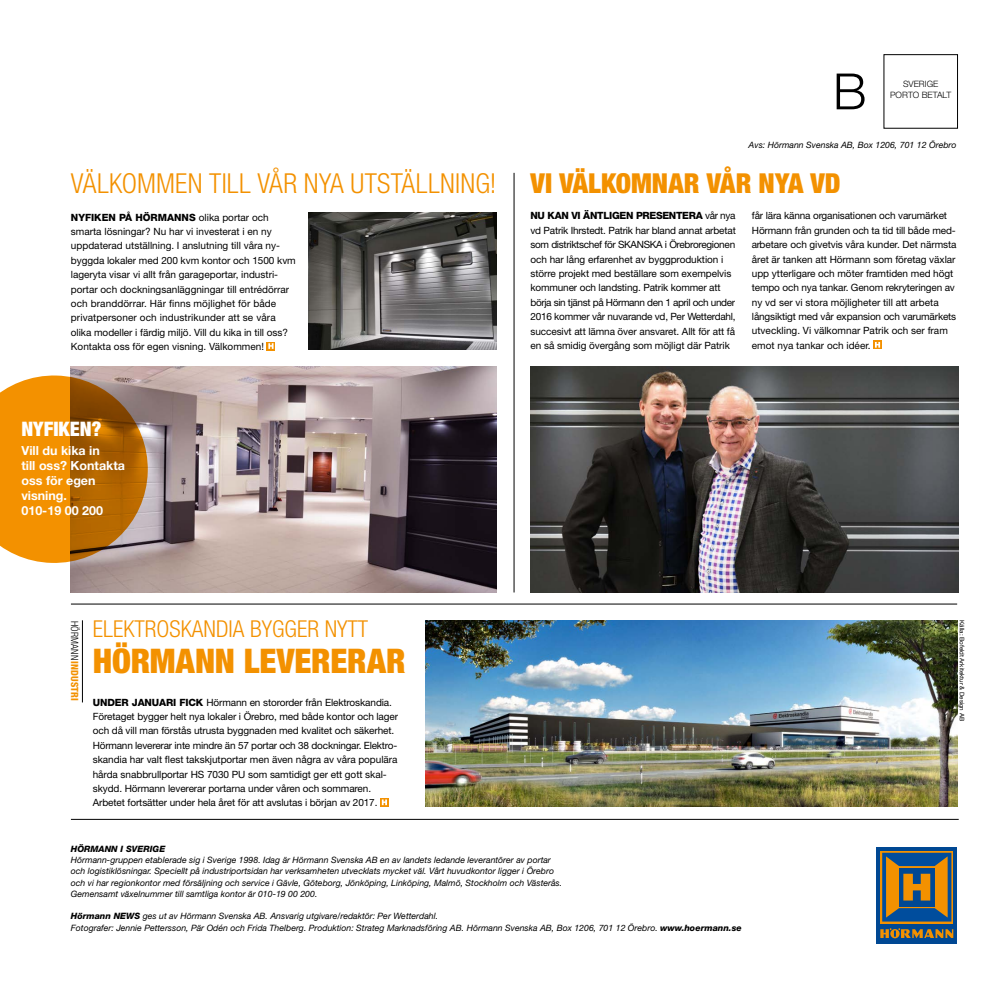
<style>
.page{position:relative;width:993px;height:993px;background:#fff}
.page>*{position:absolute;margin:0;border:0;box-sizing:border-box;transform-origin:0 0}
.t1{font:300 50px "Helvetica Neue LT Std";color:#000}
.t2{font:900 condensed 34px "Helvetica Neue LT Std";letter-spacing:-.005em;color:#f39100}
.t3{font:300 condensed 27.5px "Helvetica Neue LT Std";letter-spacing:.01em;color:#f39100}
.t4{font:900 condensed 27.5px "Helvetica Neue LT Std";letter-spacing:.005em;color:#f39100}
.t5{font:300 condensed 23.25px "Helvetica Neue LT Std";color:#f39100}
.t6{font:900 condensed 20px "Helvetica Neue LT Std";color:#fff}
.t7{font:700 12.5px/15px "Helvetica Neue LT Std";color:#fff}
.t8{font:10px/14.4px "Helvetica Neue LT Std";letter-spacing:-.005em;color:#000}
.t9{font:800 condensed 10px "Helvetica Neue LT Std";letter-spacing:.01em;color:#f39100}
.t10{font:italic 8.75px/11.2px "Helvetica Neue LT Std";color:#000}
.t11{font:300 8.75px "Helvetica Neue LT Std";color:#000}
.t12{font:italic 800 8.75px "Helvetica Neue LT Std";color:#000}
.t13{font:6.25px "Helvetica Neue LT Std";letter-spacing:-.01em;color:#000}
.s1{font-weight:800}
.s2{color:#fff}
.s3{font-weight:300;color:#000}
</style>
<div class="page">
<svg style="left:876px;top:847px;width:80px;height:96px;background:#5d655c"></svg>
<svg style="left:380px;top:798px;width:8px;height:8px"></svg>
<svg style="left:382px;top:799px;width:5px;height:5px"></svg>
<hr style="left:71px;top:603px;width:885px;height:1px;background:#000">
<hr style="left:513px;top:173px;width:1px;height:419px;background:#000">
<hr style="left:71px;top:818px;width:887px;height:1px;background:#000">
<img style="left:425px;top:620px;width:531px;height:186px">
<hr style="left:82px;top:620px;width:1px;height:82px;background:#000">
<img style="left:308px;top:212px;width:188px;height:138px">
<svg style="left:873px;top:340px;width:8px;height:9px"></svg>
<svg style="left:874px;top:342px;width:5px;height:5px"></svg>
<svg style="left:267px;top:342px;width:8px;height:8px"></svg>
<svg style="left:268px;top:343px;width:5px;height:6px"></svg>
<img style="left:530px;top:366px;width:428px;height:226px">
<img style="left:71px;top:366px;width:425px;height:226px">
<svg style="left:0;top:374px;width:149px;height:190px;background:#cb821e"></svg>
<h1 class="t1" style="left:832px;top:61px;width:35px">B</h1>
<p class="t11" style="left:902px;top:78px;width:37px">SVERIGE</p>
<p class="t11" style="left:889px;top:89px;width:63px">PORTO BETALT</p>
<h3 class="t3" style="left:71px;top:167px;width:427px">VÄLKOMMEN TILL VÅR NYA UTSTÄLLNING!</h3>
<p class="t8" style="left:71px;top:210px;width:226px"><span class="s1">NYFIKEN PÅ HÖRMANNS</span> olika portar och smarta lösningar? Nu har vi investerat i en ny uppdaterad utställning. I anslutning till våra ny&shy;byggda lokaler med 200 kvm kontor och 1500 kvm lageryta visar vi allt från garageportar, industri&shy;portar och dockningsanläggningar till entrédörrar och branddörrar. Här finns möjlighet för både privatpersoner och industrikunder att se våra olika modeller i färdig miljö. Vill du kika in till oss?<br>Kontakta oss för egen visning. Välkommen!</p>
<h3 class="t6" style="left:21px;top:416px;width:82px">NYFIKEN?</h3>
<p class="t7" style="left:21px;top:442px;width:105px">Vill du kika in<br>till oss? Kontakta oss för egen visning.<br>010-19 00 200</p>
<p class="t10" style="left:748px;top:139px;width:209px">Avs: Hörmann Svenska AB, Box 1206, 701 12 Örebro</p>
<h3 class="t4" style="left:530px;top:166px;width:311px">VI VÄLKOMNAR VÅR NYA VD</h3>
<p class="t8" style="left:530px;top:208px;width:207px"><span class="s1">NU KAN VI ÄNTLIGEN PRESENTERA</span> vår nya vd Patrik Ihrstedt. Patrik har bland annat arbetat som distriktschef för SKANSKA i Örebroregionen och har lång erfarenhet av byggproduktion i större projekt med beställare som exempelvis kommuner och landsting. Patrik kommer att börja sin tjänst på Hörmann den 1 april och under 2016 kommer vår nuvarande vd, Per Wetterdahl, succesivt att lämna över ansvaret. Allt för att få en så smidig övergång som möjligt där Patrik</p>
<p class="t8" style="left:751px;top:208px;width:206px">får lära känna organisationen och varumärket Hörmann från grunden och ta tid till både med&shy;arbetare och givetvis våra kunder. Det närmsta året är tanken att Hörmann som företag växlar upp ytterligare och möter framtiden med högt tempo och nya tankar. Genom rekryteringen av ny vd ser vi stora möjligheter till att arbeta långsiktigt med vår expansion och varumärkets utveckling. Vi välkomnar Patrik och ser fram emot nya tankar och idéer.<span class="s2">.</span></p>
<p class="t9" style="left:81px;top:620px;width:81px;rotate:90deg"><span class="s3">HÖRMANN</span>INDUSTRI</p>
<h3 class="t5" style="left:93px;top:615px;width:277px">ELEKTROSKANDIA BYGGER NYTT</h3>
<h2 class="t2" style="left:93px;top:640px;width:314px">HÖRMANN LEVERERAR</h2>
<p class="t8" style="left:93px;top:694px;width:307px"><span class="s1">UNDER JANUARI FICK</span> Hörmann en stororder från Elektroskandia.<br>Företaget bygger helt nya lokaler i Örebro, med både kontor och lager och då vill man förstås utrusta byggnaden med kvalitet och säkerhet.<br>Hörmann levererar inte mindre än 57 portar och 38 dockningar. Elektro&shy;skandia har valt flest takskjutportar men även några av våra populära hårda snabbrullportar HS 7030 PU som samtidigt ger ett gott skal&shy;skydd. Hörmann levererar portarna under våren och sommaren.<br>Arbetet fortsätter under hela året för att avslutas i början av 2017.</p>
<p class="t13" style="left:965px;top:620px;width:102px;rotate:90deg">Källa: Bofeldt Arkitektur &amp; Design AB</p>
<p class="t12" style="left:71px;top:843px;width:96px">HÖRMANN I SVERIGE</p>
<p class="t10" style="left:71px;top:853px;width:492px">Hörmann-gruppen etablerade sig i Sverige 1998. Idag är Hörmann Svenska AB en av landets ledande leverantörer av portar och logistiklösningar. Speciellt på industriportsidan har verksamheten utvecklats mycket väl. Vårt huvudkontor ligger i Örebro och vi har regionkontor med försäljning och service i Gävle, Göteborg, Jönköping, Linköping, Malmö, Stockholm och Västerås.<br>Gemensamt växelnummer till samtliga kontor är 010-19 00 200.</p>
<p class="t10" style="left:71px;top:910px;width:672px"><span class="s1">Hörmann NEWS</span> ges ut av Hörmann Svenska AB. Ansvarig utgivare/redaktör: Per Wetterdahl.<br>Fotografer: Jennie Pettersson, Pär Odén och Frida Thelberg. Produktion: Strateg Marknadsföring AB. Hörmann Svenska AB, Box 1206, 701 12 Örebro. <span class="s1">www.hoermann.se</span></p>
</div>
